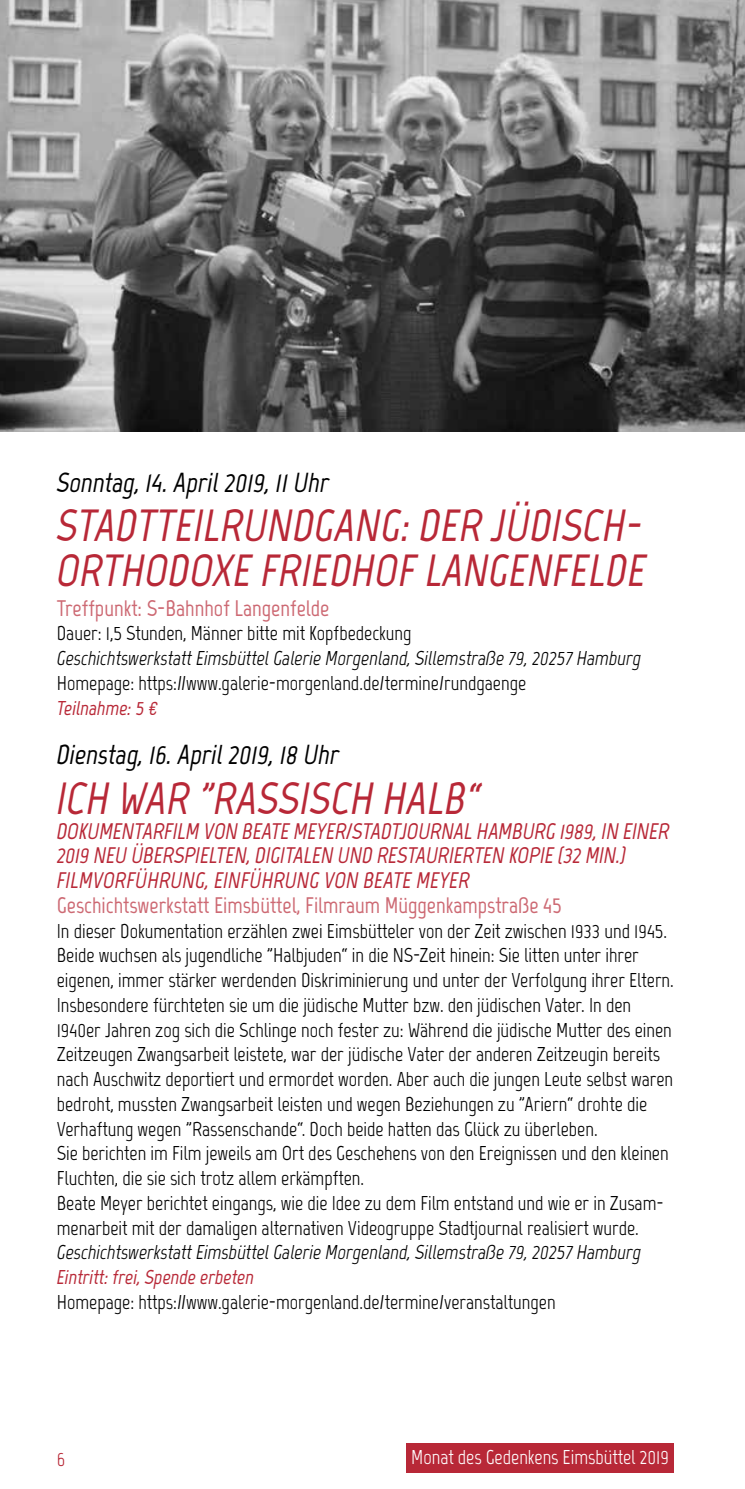
<style>
.page{position:relative;width:745px;height:1489px;background:#fff}
.page>*{position:absolute;margin:0;border:0;box-sizing:border-box;transform-origin:0 0}
.t1{font:italic 700 45px/45px "Marvel";color:#b82837}
.t2{font:italic 700 27.5px "Marvel";color:#000}
.t3{font:italic 700 22.5px/24.8px "Marvel";letter-spacing:-.01em;color:#b82837}
.t4{font:700 22.5px "Marvel";color:#cd6973}
.t5{font:20px/24.8px "Marvel";color:#000}
.t6{font:italic 20px "Marvel";color:#000}
.t7{font:italic 700 20px "Marvel";color:#b82837}
.t8{font:20px "Marvel";color:#fff}
.t9{font:20px "Marvel";color:#b82837}
</style>
<div class="page">
<div style="left:406px;top:1442px;width:267px;height:30px;background:#b82837"></div>
<img style="left:0;top:0;width:744px;height:432px">
<h2 class="t2" style="left:57px;top:466px;width:274px">Sonntag, 14. April 2019, 11 Uhr</h2>
<h1 class="t1" style="left:57px;top:503px;width:590px">STADTTEILRUNDGANG: DER JÜDISCH-<br>ORTHODOXE FRIEDHOF LANGENFELDE</h1>
<p class="t4" style="left:57px;top:594px;width:274px">Treffpunkt: S-Bahnhof Langenfelde</p>
<p class="t5" style="left:57px;top:621px;width:356px">Dauer: 1,5 Stunden, Männer bitte mit Kopfbedeckung</p>
<p class="t6" style="left:57px;top:646px;width:585px">Geschichtswerkstatt Eimsbüttel Galerie Morgenland, Sillemstraße 79, 20257 Hamburg</p>
<p class="t5" style="left:57px;top:670px;width:470px">Homepage: https://www.galerie-morgenland.de/termine/rundgaenge</p>
<p class="t7" style="left:57px;top:695px;width:102px">Teilnahme: 5 €</p>
<h2 class="t2" style="left:57px;top:738px;width:284px">Dienstag, 16. April 2019, 18 Uhr</h2>
<h1 class="t1" style="left:57px;top:775px;width:425px">ICH WAR "RASSISCH HALB“</h1>
<p class="t3" style="left:57px;top:818px;width:614px">DOKUMENTARFILM VON BEATE MEYER/STADTJOURNAL HAMBURG 1989, IN EINER<br>2019 NEU ÜBERSPIELTEN, DIGITALEN UND RESTAURIERTEN KOPIE (32 MIN.)<br>FILMVORFÜHRUNG, EINFÜHRUNG VON BEATE MEYER</p>
<p class="t4" style="left:57px;top:891px;width:506px">Geschichtswerkstatt Eimsbüttel, Filmraum Müggenkampstraße 45</p>
<p class="t5" style="left:57px;top:918px;width:618px">In dieser Dokumentation erzählen zwei Eimsbütteler von der Zeit zwischen 1933 und 1945.<br>Beide wuchsen als jugendliche "Halbjuden“ in die NS-Zeit hinein: Sie litten unter ihrer eigenen, immer stärker werdenden Diskriminierung und unter der Verfolgung ihrer Eltern.<br>Insbesondere fürchteten sie um die jüdische Mutter bzw. den jüdischen Vater. In den 1940er Jahren zog sich die Schlinge noch fester zu: Während die jüdische Mutter des einen Zeitzeugen Zwangsarbeit leistete, war der jüdische Vater der anderen Zeitzeugin bereits nach Auschwitz deportiert und ermordet worden. Aber auch die jungen Leute selbst waren bedroht, mussten Zwangsarbeit leisten und wegen Beziehungen zu "Ariern“ drohte die Verhaftung wegen "Rassenschande“. Doch beide hatten das Glück zu überleben.<br>Sie berichten im Film jeweils am Ort des Geschehens von den Ereignissen und den kleinen Fluchten, die sie sich trotz allem erkämpften.<br>Beate Meyer berichtet eingangs, wie die Idee zu dem Film entstand und wie er in Zusam&shy;menarbeit mit der damaligen alternativen Videogruppe Stadtjournal realisiert wurde.</p>
<p class="t6" style="left:57px;top:1240px;width:585px">Geschichtswerkstatt Eimsbüttel Galerie Morgenland, Sillemstraße 79, 20257 Hamburg</p>
<p class="t7" style="left:57px;top:1265px;width:199px">Eintritt: frei, Spende erbeten</p>
<p class="t5" style="left:57px;top:1289px;width:500px">Homepage: https://www.galerie-morgenland.de/termine/veranstaltungen</p>
<p class="t9" style="left:57px;top:1446px;width:10px">6</p>
<p class="t8" style="left:411px;top:1444px;width:259px">Monat des Gedenkens Eimsbüttel 2019</p>
</div>
